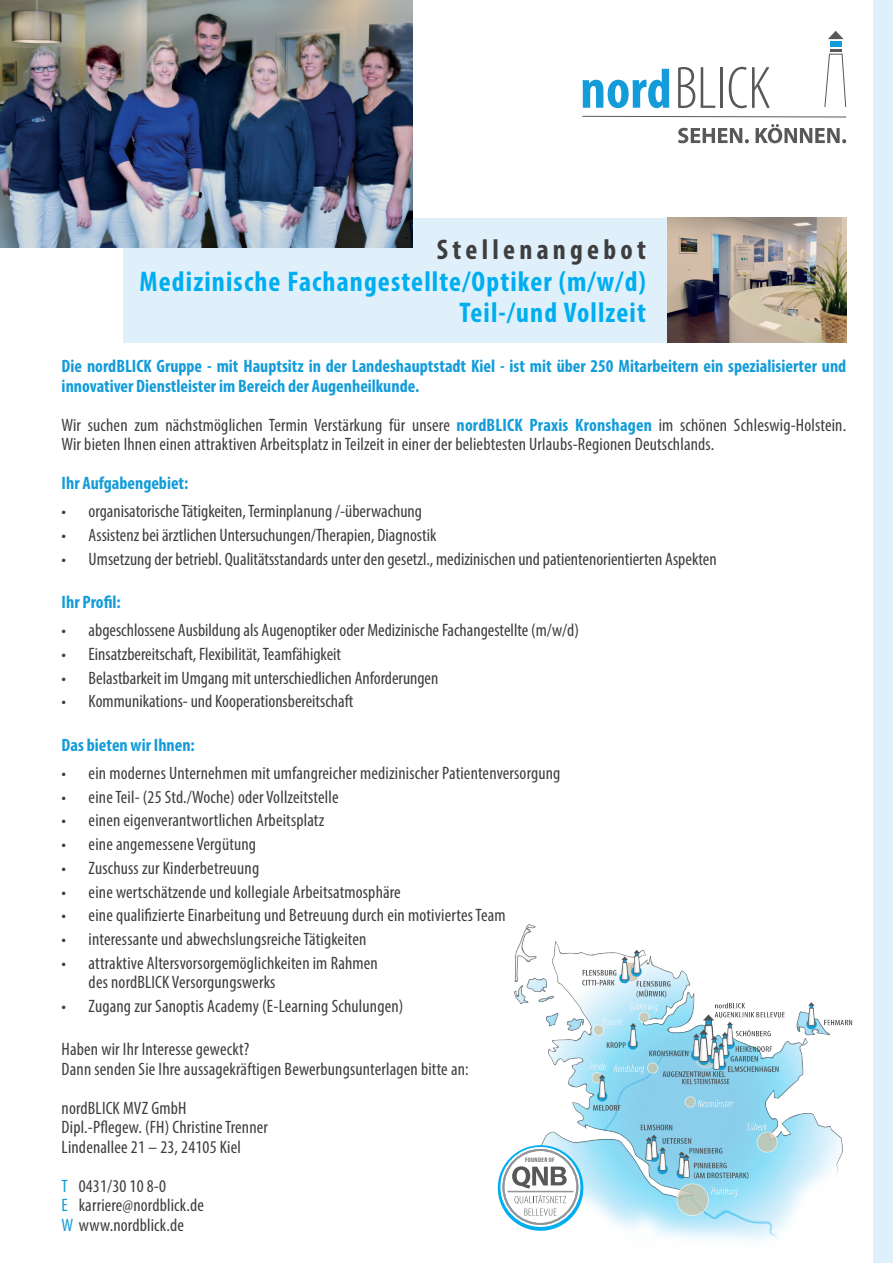
<style>
.page{position:relative;width:893px;height:1263px;background:#fff}
.page>*{position:absolute;margin:0;border:0;box-sizing:border-box;transform-origin:0 0}
.t1{font:700 condensed 28.5px/31.5px "Myriad Pro";letter-spacing:.04em;color:#00aeef;text-align:right}
.t2{font:700 condensed 28.5px "Myriad Pro";letter-spacing:.15em;color:#3e3e3f}
.t3{font:condensed 18px/19.5px "Myriad Pro";letter-spacing:.01em;color:#3e3e3f}
.t4{font:700 condensed 18px/19.5px "Myriad Pro";color:#139cd9}
.t5{font:600 condensed 6.45px "Myriad Pro";letter-spacing:.05em;color:#57585a}
.s1{font-weight:700;color:#139cd9}
.s2{color:#139cd9}
</style>
<div class="page">
<div style="left:873px;top:0;width:20px;height:1263px;background:#e0f0fa"></div>
<div style="left:123px;top:218px;width:546px;height:124px;background:#e0f0fa"></div>
<svg style="left:583px;top:69px;width:86px;height:39px"></svg>
<svg style="left:678px;top:67px;width:17px;height:41px"></svg>
<svg style="left:701px;top:67px;width:14px;height:41px"></svg>
<hr style="left:720px;top:67px;width:3px;height:41px;background:#57585a">
<svg style="left:729px;top:67px;width:41px;height:41px"></svg>
<svg style="left:582px;top:115px;width:265px;height:3px"></svg>
<svg style="left:678px;top:128px;width:71px;height:15px"></svg>
<svg style="left:756px;top:124px;width:90px;height:19px"></svg>
<svg style="left:824px;top:49px;width:23px;height:58px"></svg>
<div style="left:830px;top:41px;width:11px;height:5px;background:#139cd9"></div>
<svg style="left:828px;top:31px;width:15px;height:8px"></svg>
<img style="left:514px;top:924px;width:339px;height:317px">
<img style="left:667px;top:218px;width:179px;height:124px">
<svg style="left:498px;top:1145px;width:85px;height:86px"></svg>
<img style="left:0;top:0;width:413px;height:248px">
<h1 class="t2" style="left:437px;top:232px;width:211px">Stellenangebot</h1>
<h1 class="t1" style="left:140px;top:265px;width:508px">Medizinische Fachangestellte/Optiker (m/w/d)<br>Teil-/und Vollzeit</h1>
<p class="t4" style="left:62px;top:356px;width:786px">Die nordBLICK Gruppe - mit Hauptsitz in der Landeshauptstadt Kiel - ist mit über 250 Mitarbeitern ein spezialisierter und innovativer Dienstleister im Bereich der Augenheilkunde.</p>
<p class="t3" style="left:62px;top:415px;width:786px">Wir suchen zum nächstmöglichen Termin Verstärkung für unsere <span class="s1">nordBLICK Praxis Kronshagen</span> im schönen Schleswig-Holstein.<br>Wir bieten Ihnen einen attraktiven Arbeitsplatz in Teilzeit in einer der beliebtesten Urlaubs-Regionen Deutschlands.</p>
<p class="t4" style="left:62px;top:473px;width:128px">Ihr Aufgabengebiet:</p>
<p class="t3" style="left:62px;top:501px;width:362px">• organisatorische Tätigkeiten, Terminplanung /-überwachung</p>
<p class="t3" style="left:62px;top:525px;width:376px">• Assistenz bei ärztlichen Untersuchungen/Therapien, Diagnostik</p>
<p class="t3" style="left:62px;top:549px;width:656px">• Umsetzung der betriebl. Qualitätsstandards unter den gesetzl., medizinischen und patientenorientierten Aspekten</p>
<p class="t4" style="left:62px;top:592px;width:61px">Ihr Profil:</p>
<p class="t3" style="left:62px;top:620px;width:519px">• abgeschlossene Ausbildung als Augenoptiker oder Medizinische Fachangestellte (m/w/d)</p>
<p class="t3" style="left:62px;top:644px;width:281px">• Einsatzbereitschaft, Flexibilität, Teamfähigkeit</p>
<p class="t3" style="left:62px;top:668px;width:378px">• Belastbarkeit im Umgang mit unterschiedlichen Anforderungen</p>
<p class="t3" style="left:62px;top:691px;width:293px">• Kommunikations- und Kooperationsbereitschaft</p>
<p class="t4" style="left:62px;top:735px;width:135px">Das bieten wir Ihnen:</p>
<p class="t3" style="left:62px;top:763px;width:500px">• ein modernes Unternehmen mit umfangreicher medizinischer Patientenversorgung</p>
<p class="t3" style="left:62px;top:787px;width:279px">• eine Teil- (25 Std./Woche) oder Vollzeitstelle</p>
<p class="t3" style="left:62px;top:810px;width:264px">• einen eigenverantwortlichen Arbeitsplatz</p>
<p class="t3" style="left:62px;top:834px;width:196px">• eine angemessene Vergütung</p>
<p class="t3" style="left:62px;top:858px;width:199px">• Zuschuss zur Kinderbetreuung</p>
<p class="t3" style="left:62px;top:882px;width:341px">• eine wertschätzende und kollegiale Arbeitsatmosphäre</p>
<p class="t3" style="left:62px;top:905px;width:445px">• eine qualifizierte Einarbeitung und Betreuung durch ein motiviertes Team</p>
<p class="t3" style="left:62px;top:929px;width:306px">• interessante und abwechslungsreiche Tätigkeiten</p>
<p class="t3" style="left:89px;top:953px;width:291px;text-indent:-27px">• attraktive Altersvorsorgemöglichkeiten im Rahmen des nordBLICK Versorgungswerks</p>
<p class="t3" style="left:62px;top:996px;width:343px">• Zugang zur Sanoptis Academy (E-Learning Schulungen)</p>
<p class="t3" style="left:62px;top:1039px;width:409px">Haben wir Ihr Interesse geweckt?<br>Dann senden Sie Ihre aussagekräftigen Bewerbungsunterlagen bitte an:</p>
<p class="t3" style="left:62px;top:1098px;width:208px">nordBLICK MVZ GmbH<br>Dipl.-Pflegew. (FH) Christine Trenner<br>Lindenallee 21 – 23, 24105 Kiel</p>
<p class="t3" style="left:62px;top:1176px;width:144px"><span class="s2">T</span> 0431/30 10 8-0<br><span class="s2">E</span> karriere@nordblick.de<br><span class="s2">W</span> www.nordblick.de</p>
<p class="t5" style="left:525px;top:1156px;width:31px">FOUNDER OF</p>
</div>
